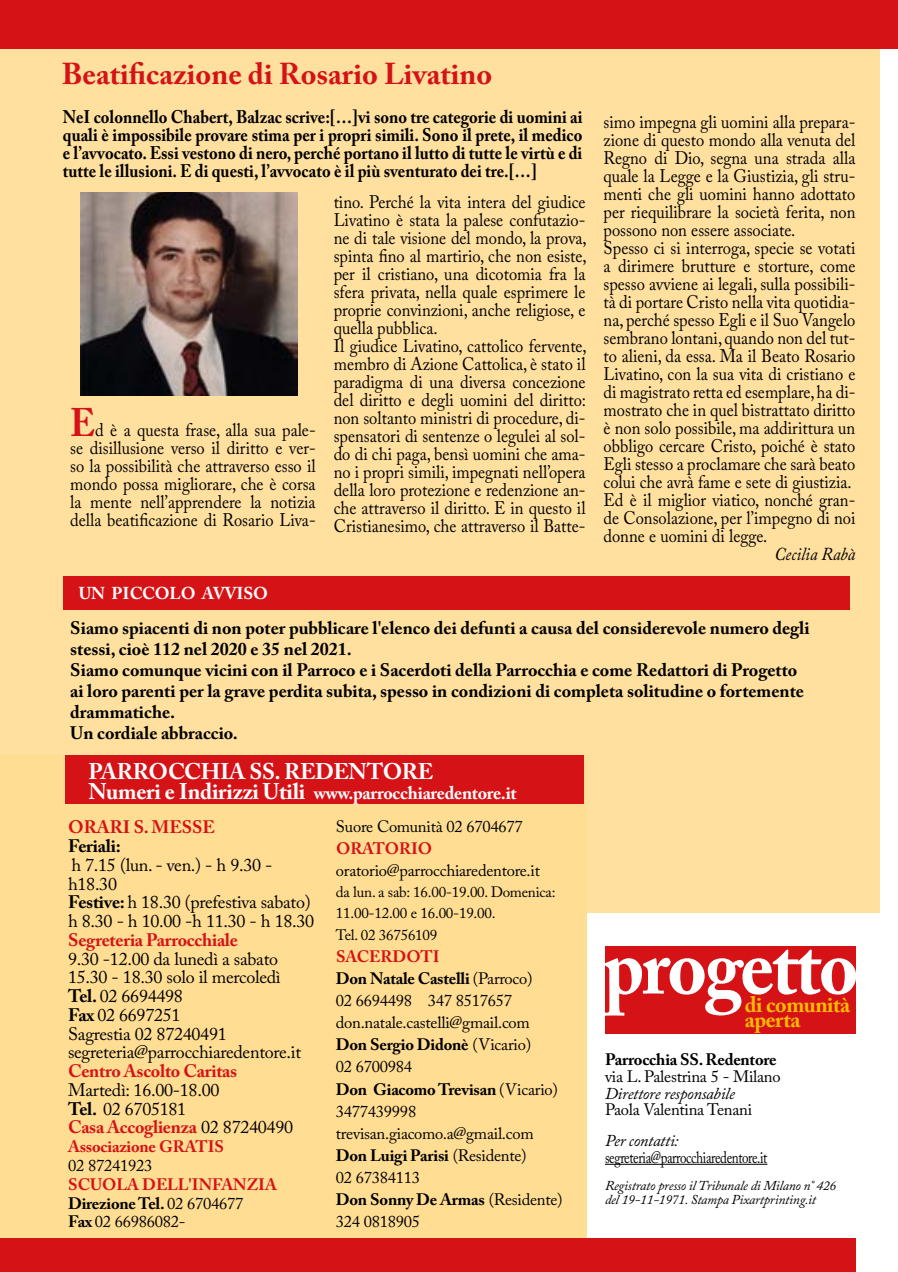
<style>
.page{position:relative;width:898px;height:1272px;background:#fff}
.page>*{position:absolute;margin:0;border:0;box-sizing:border-box;transform-origin:0 0}
.t1{font:700 81px "Adobe Caslon Pro";color:#fff;scale:.93 1}
.t2{font:700 30px "Adobe Caslon Pro";color:#d51317}
.t3{font:700 22.5px "Adobe Caslon Pro";letter-spacing:-.025em;color:#fff}
.t4{font:700 21.9px "Adobe Caslon Pro";letter-spacing:-.02em;color:#fbba00}
.t5{font:18.15px/18px "Adobe Caslon Pro";color:#000;scale:.91 1}
.t6{font:700 18.15px/18px "Adobe Caslon Pro";color:#000;text-align:justify;scale:.91 1}
.t7{font:italic 18.15px "Adobe Caslon Pro";color:#000;scale:.91 1}
.t8{font:700 18px/21px "Adobe Caslon Pro";color:#000}
.t9{font:18px/18.8px "Adobe Caslon Pro";letter-spacing:-.015em;color:#000}
.t10{font:700 18px "Adobe Caslon Pro";letter-spacing:-.015em;color:#d51317}
.t11{font:700 18px "Adobe Caslon Pro";letter-spacing:-.015em;color:#fff}
.t12{font:700 17.1px "Adobe Caslon Pro";letter-spacing:-.01em;color:#fff}
.t13{font:16.5px/22px "Adobe Caslon Pro";letter-spacing:-.015em;color:#000}
.t14{font:700 16.5px "Adobe Caslon Pro";color:#d51317}
.t15{font:italic 16.5px "Adobe Caslon Pro";letter-spacing:-.015em;color:#000}
.t16{font:16.5px "Adobe Caslon Pro";letter-spacing:-.015em;color:#000;scale:.79 1}
.t17{font:700 16.5px "Adobe Caslon Pro";letter-spacing:-.015em;color:#000}
.t18{font:15px/20.5px "Adobe Caslon Pro";letter-spacing:-.015em;color:#000}
.t19{font:italic 13.5px/13.8px "Adobe Caslon Pro";letter-spacing:-.015em;color:#000}
.s1{font-weight:700;font-size:39.6px;color:#d51317}
.s2{font-size:22.5px}
.s3{font-weight:700}
.s4{font-weight:700;color:#d51317}
</style>
<div class="page">
<div style="left:0;top:49px;width:879px;height:863px;background:#ffe09f"></div>
<hr style="left:604px;top:1163px;width:163px;height:1px;background:#000">
<div style="left:0;top:755px;width:586px;height:497px;background:#ffdd93"></div>
<div style="left:65px;top:755px;width:519px;height:49px;background:#d51317"></div>
<div style="left:604px;top:945px;width:251px;height:88px;background:#d51317"></div>
<div style="left:0;top:0;width:897px;height:49px;background:#d51317"></div>
<div style="left:0;top:1238px;width:855px;height:33px;background:#d51317"></div>
<img style="left:81px;top:192px;width:217px;height:203px">
<div style="left:64px;top:576px;width:785px;height:34px;background:#d51317"></div>
<h2 class="t2" style="left:62px;top:56px;width:432px">Beatificazione di Rosario Livatino</h2>
<p class="t6" style="left:63px;top:107px;width:572px">NeI colonnello Chabert, Balzac scrive:[…]vi sono tre categorie di uomini ai quali è impossibile provare stima per i propri simili. Sono il prete, il medico e l’avvocato. Essi vestono di nero, perché portano il lutto di tutte le virtù e di tutte le illusioni. E di questi, l’avvocato è il più sventurato dei tre.[…]</p>
<p class="t5" style="left:70px;top:420px;width:271px;text-align:justify"><span class="s1">E</span>d è a questa frase, alla sua pale&shy;se disillusione verso il diritto e ver&shy;so la possibilità che attraverso esso il mondo possa migliorare, che è corsa la mente nell’apprendere la notizia della beatificazione di Rosario Liva-</p>
<p class="t5" style="left:333px;top:192px;width:279px">tino. Perché la vita intera del giudice Livatino è stata la palese confutazio&shy;ne di tale visione del mondo, la prova, spinta fino al martirio, che non esiste, per il cristiano, una dicotomia fra la sfera privata, nella quale esprimere le proprie convinzioni, anche religiose, e quella pubblica.<br>Il giudice Livatino, cattolico fervente, membro di Azione Cattolica, è stato il paradigma di una diversa concezione del diritto e degli uomini del diritto: non soltanto ministri di procedure, di&shy;spensatori di sentenze o legulei al sol&shy;do di chi paga, bensì uomini che ama&shy;no i propri simili, impegnati nell’opera della loro protezione e redenzione an&shy;che attraverso il diritto. E in questo il Cristianesimo, che attraverso il Batte-</p>
<p class="t12" style="left:79px;top:583px;width:146px">un pi ccolo avvis</p>
<p class="t12" style="left:253px;top:583px;width:16px">o</p>
<p class="t5" style="left:603px;top:112px;width:278px">simo impegna gli uomini alla prepara&shy;zione di questo mondo alla venuta del Regno di Dio, segna una strada alla quale la Legge e la Giustizia, gli stru&shy;menti che gli uomini hanno adottato per riequilibrare la società ferita, non possono non essere associate.<br>Spesso ci si interroga, specie se votati a dirimere brutture e storture, come spesso avviene ai legali, sulla possibili&shy;tà di portare Cristo nella vita quotidia&shy;na, perché spesso Egli e il Suo Vangelo sembrano lontani, quando non del tut&shy;to alieni, da essa. Ma il Beato Rosario Livatino, con la sua vita di cristiano e di magistrato retta ed esemplare, ha di&shy;mostrato che in quel bistrattato diritto è non solo possibile, ma addirittura un obbligo cercare Cristo, poiché è stato Egli stesso a proclamare che sarà beato colui che avrà fame e sete di giustizia.<br>Ed è il miglior viatico, nonché gran&shy;de Consolazione, per l’impegno di noi donne e uomini di legge.</p>
<p class="t7" style="left:774px;top:543px;width:90px">Cecilia Rabà</p>
<p class="t8" style="left:70px;top:617px;width:740px">Siamo spiacenti di non poter pubblicare l'elenco dei defunti a causa del considerevole numero degli stessi, cioè 112 nel 2020 e 35 nel 2021.<br>Siamo comunque vicini con il Parroco e i Sacerdoti della Parrocchia e come Redattori di Progetto ai loro parenti per la grave perdita subita, spesso in condizioni di completa solitudine o fortemente drammatiche.<br>Un cordiale abbraccio.</p>
<p class="t3" style="left:88px;top:758px;width:79px">PARROCCH</p>
<p class="t3" style="left:220px;top:758px;width:131px">IA SS. REDENTO</p>
<p class="t3" style="left:402px;top:758px;width:32px">RE</p>
<p class="t11" style="left:88px;top:781px;width:430px"><span class="s2">Numeri e Indirizzi Utili</span> www.parrocchiaredentore.it</p>
<p class="t10" style="left:68px;top:816px;width:148px">Orari S. Messe</p>
<p class="t8" style="left:68px;top:835px;width:54px">Feriali:</p>
<p class="t9" style="left:68px;top:855px;width:247px">h 7.15 (lun. - ven.) - h 9.30 - h18.30<br><span class="s3">Festive:</span> h 18.30 (prefestiva sabato) h 8.30 - h 10.00 -h 11.30 - h 18.30</p>
<p class="t10" style="left:68px;top:929px;width:171px">Segreteria Parrocchiale</p>
<p class="t9" style="left:68px;top:949px;width:234px">9.30 -12.00 da lunedì a sabato<br>15.30 - 18.30 solo il mercoledì<br><span class="s3">Tel.</span> 02 6694498<br><span class="s3">Fax</span> 02 6697251<br>Sagrestia 02 87240491 segreteria@parrocchiaredentore.it</p>
<p class="t10" style="left:68px;top:1060px;width:170px">Centro Ascolto Caritas</p>
<p class="t9" style="left:68px;top:1080px;width:226px">Martedì: 16.00-18.00<br><span class="s3">Tel.</span> 02 6705181<br><span class="s4">Casa Accoglienza</span> 02 87240490</p>
<p class="t14" style="left:68px;top:1136px;width:157px">Associazione GRATIS</p>
<p class="t13" style="left:68px;top:1154px;width:86px">02 87241923</p>
<p class="t14" style="left:68px;top:1174px;width:167px">Scuola DELL'INFANZ</p>
<p class="t14" style="left:258px;top:1174px;width:20px">IA</p>
<p class="t13" style="left:68px;top:1193px;width:177px;line-height:18.8px"><span class="s3">Direzione Tel.</span> 02 6704677<br><span class="s3">Fax</span> 02 66986082-</p>
<p class="t13" style="left:336px;top:815px;width:188px">Suore Comunità 02 6704677</p>
<p class="t14" style="left:336px;top:838px;width:98px">Oratori o</p>
<p class="t13" style="left:336px;top:859px;width:205px">oratorio@parrocchiaredentore.it</p>
<p class="t18" style="left:336px;top:881px;width:221px">da lun. a sab: 16.00-19.00. Domenica:<br>11.00-12.00 e 16.00-19.00.</p>
<p class="t18" style="left:336px;top:924px;width:103px">Tel. 02 36756109</p>
<p class="t14" style="left:336px;top:946px;width:23px">SACE</p>
<p class="t13" style="left:336px;top:945px;width:228px;text-indent:44px"><span class="s4">RDOTI<br></span><span class="s3">Don Natale Castelli</span> (Parroco)<br>02 6694498 347 8517657 don.natale.castelli@gmail.com<br><span class="s3">Don Sergio Didonè</span> (Vicario)<br>02 6700984<br><span class="s3">Don Giacomo Trevisan</span> (Vicario)<br>3477439998 trevisan.giacomo.a@gmail.com<br><span class="s3">Don Luigi Parisi</span> (Residente)<br>02 67384113<br><span class="s3">Don Sonny De Armas</span> (Residente)<br>324 0818905</p>
<h1 class="t1" style="left:603px;top:918px;width:275px">progetto</h1>
<p class="t4" style="left:744px;top:991px;width:107px">di comunità</p>
<p class="t4" style="left:744px;top:1006px;width:57px">aperta</p>
<p class="t17" style="left:604px;top:1049px;width:173px">Parrocchia SS. Redentore</p>
<p class="t13" style="left:604px;top:1065px;width:177px">via L. Palestrina 5 - Milano</p>
<p class="t15" style="left:604px;top:1083px;width:131px">Direttore responsabile</p>
<p class="t13" style="left:604px;top:1098px;width:148px">Paola Valentina Tenani</p>
<p class="t15" style="left:604px;top:1130px;width:75px">Per contatti:</p>
<p class="t16" style="left:604px;top:1147px;width:207px">segreteria@parrocchiaredentore.it</p>
<p class="t19" style="left:604px;top:1178px;width:233px">Registrato presso il Tribunale di Milano n° 426 del 19-11-1971. Stampa Pixartprinting.it</p>
</div>
